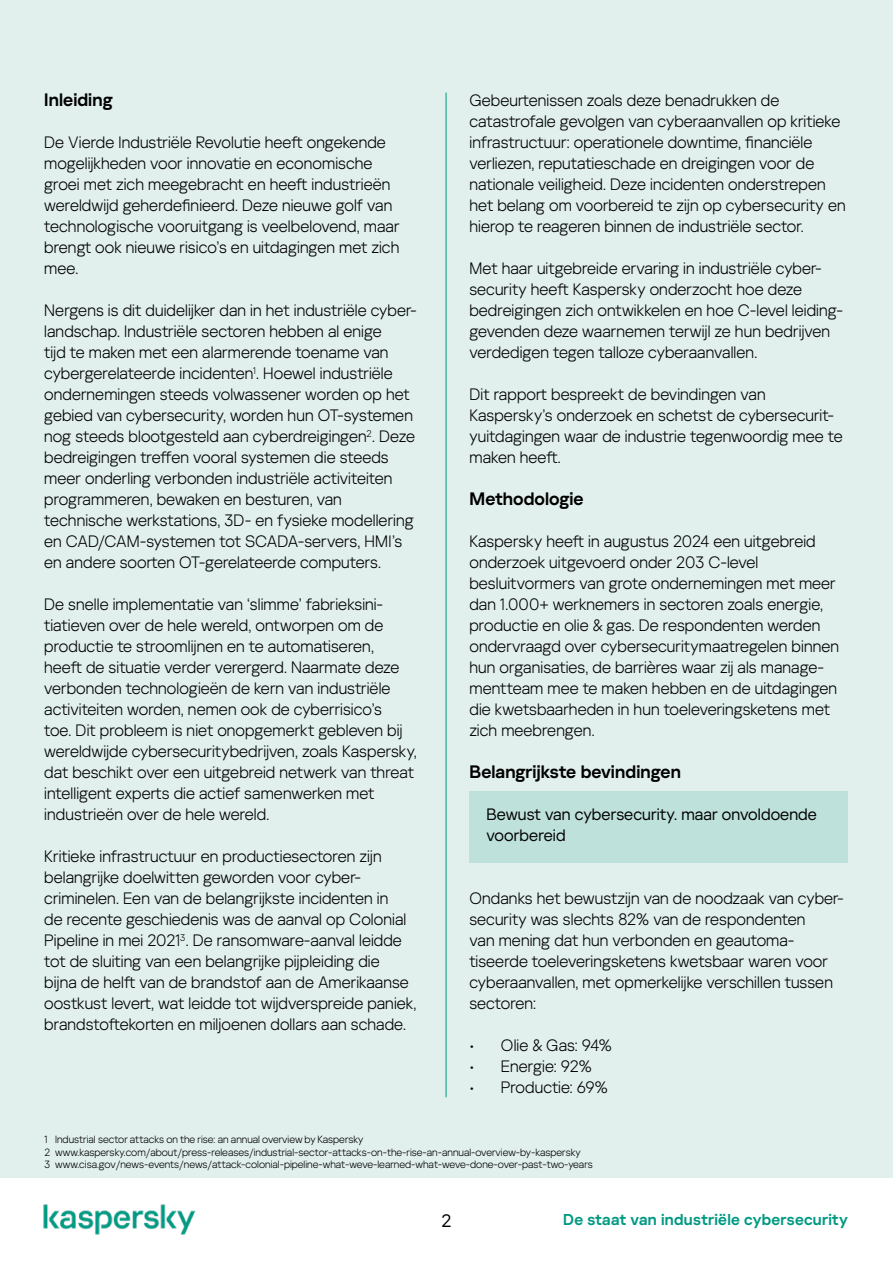
<style>
.page{position:relative;width:893px;height:1263px;background:#fff}
.page>*{position:absolute;margin:0;border:0;box-sizing:border-box;transform-origin:0 0}
.t1{font:600 18px "Kaspersky Sans Display";letter-spacing:.005em;color:#000}
.t2{font:18px "Kaspersky Sans Display";color:#000}
.t3{font:300 16.5px/21px "Kaspersky Sans Display";letter-spacing:.005em;color:#000}
.t4{font:16.5px/21px "Kaspersky Sans Display";letter-spacing:.005em;color:#000}
.t5{font:600 15.75px "Kaspersky Sans Display";letter-spacing:.02em;color:#009982}
.t6{font:300 10.5px/12.6px "Kaspersky Sans Display";color:#000}
</style>
<div class="page">
<div style="left:0;top:0;width:893px;height:1178px;background:#e1f0ed"></div>
<img style="left:43px;top:1204px;width:153px;height:31px">
<div style="left:469px;top:791px;width:379px;height:71px;background:#bfe1db"></div>
<hr style="left:446px;top:93px;width:1px;height:1004px;background:#009982">
<p class="t1" style="left:44px;top:86px;width:70px">Inleiding</p>
<p class="t3" style="left:44px;top:131px;width:357px">De Vierde Industriële Revolutie heeft ongekende mogelijkheden voor innovatie en economische groei met zich meegebracht en heeft industrieën wereldwijd geherdefinieerd. Deze nieuwe golf van technologische vooruitgang is veelbelovend, maar brengt ook nieuwe risico’s en uitdagingen met zich mee.</p>
<p class="t3" style="left:44px;top:299px;width:374px">Nergens is dit duidelijker dan in het industriële cyber&shy;landschap. Industriële sectoren hebben al enige<br>tijd te maken met een alarmerende toename van cybergerelateerde incidenten<sup>1</sup>. Hoewel industriële ondernemingen steeds volwassener worden op het gebied van cybersecurity, worden hun OT-systemen nog steeds blootgesteld aan cyberdreigingen<sup>2</sup>. Deze bedreigingen treffen vooral systemen die steeds meer onderling verbonden industriële activiteiten programmeren, bewaken en besturen, van technische werkstations, 3D- en fysieke modellering en CAD/CAM-systemen tot SCADA-servers, HMI’s en andere soorten OT-gerelateerde computers.</p>
<p class="t3" style="left:44px;top:593px;width:374px">De snelle implementatie van ‘slimme’ fabrieksini&shy;tiatieven over de hele wereld, ontworpen om de productie te stroomlijnen en te automatiseren,<br>heeft de situatie verder verergerd. Naarmate deze verbonden technologieën de kern van industriële activiteiten worden, nemen ook de cyberrisico’s<br>toe. Dit probleem is niet onopgemerkt gebleven bij wereldwijde cybersecuritybedrijven, zoals Kaspersky, dat beschikt over een uitgebreid netwerk van threat intelligent experts die actief samenwerken met industrieën over de hele wereld.</p>
<p class="t3" style="left:44px;top:845px;width:374px">Kritieke infrastructuur en productiesectoren zijn belangrijke doelwitten geworden voor cyber&shy;criminelen. Een van de belangrijkste incidenten in<br>de recente geschiedenis was de aanval op Colonial Pipeline in mei 2021<sup>3</sup>. De ransomware-aanval leidde tot de sluiting van een belangrijke pijpleiding die<br>bijna de helft van de brandstof aan de Amerikaanse oostkust levert, wat leidde tot wijdverspreide paniek, brandstoftekorten en miljoenen dollars aan schade.</p>
<p class="t3" style="left:469px;top:89px;width:378px">Gebeurtenissen zoals deze benadrukken de catastrofale gevolgen van cyberaanvallen op kritieke infrastructuur: operationele downtime, financiële verliezen, reputatieschade en dreigingen voor de nationale veiligheid. Deze incidenten onderstrepen het belang om voorbereid te zijn op cybersecurity en hierop te reageren binnen de industriële sector.</p>
<p class="t3" style="left:469px;top:257px;width:375px">Met haar uitgebreide ervaring in industriële cyber&shy;security heeft Kaspersky onderzocht hoe deze bedreigingen zich ontwikkelen en hoe C-level leiding&shy;gevenden deze waarnemen terwijl ze hun bedrijven verdedigen tegen talloze cyberaanvallen.</p>
<p class="t3" style="left:469px;top:383px;width:375px">Dit rapport bespreekt de bevindingen van Kaspersky’s onderzoek en schetst de cybersecurit&shy;yuitdagingen waar de industrie tegenwoordig mee te maken heeft.</p>
<p class="t1" style="left:469px;top:485px;width:116px">Methodologie</p>
<p class="t3" style="left:469px;top:530px;width:371px">Kaspersky heeft in augustus 2024 een uitgebreid onderzoek uitgevoerd onder 203 C-level besluitvormers van grote ondernemingen met meer dan 1.000+ werknemers in sectoren zoals energie, productie en olie &amp; gas. De respondenten werden ondervraagd over cybersecuritymaatregelen binnen hun organisaties, de barrières waar zij als manage&shy;mentteam mee te maken hebben en de uitdagingen die kwetsbaarheden in hun toeleveringsketens met zich meebrengen.</p>
<p class="t1" style="left:469px;top:758px;width:213px">Belangrijkste bevindingen</p>
<p class="t4" style="left:486px;top:803px;width:332px">Bewust van cybersecurity. maar onvoldoende voorbereid</p>
<p class="t3" style="left:469px;top:887px;width:376px">Ondanks het bewustzijn van de noodzaak van cyber&shy;security was slechts 82% van de respondenten<br>van mening dat hun verbonden en geautoma&shy;tiseerde toeleveringsketens kwetsbaar waren voor cyberaanvallen, met opmerkelijke verschillen tussen sectoren:</p>
<p class="t3" style="left:469px;top:1034px;width:144px">• Olie &amp; Gas: 94%</p>
<p class="t3" style="left:469px;top:1055px;width:124px">• Energie: 92%</p>
<p class="t3" style="left:469px;top:1076px;width:140px">• Productie: 69%</p>
<p class="t6" style="left:45px;top:1132px;width:550px">1 Industrial sector attacks on the rise: an annual overview by Kaspersky<br>2 www.kaspersky.com/about/press-releases/industrial-sector-attacks-on-the-rise-an-annual-overview-by-kaspersky<br>3 www.cisa.gov/news-events/news/attack-colonial-pipeline-what-weve-learned-what-weve-done-over-past-two-years</p>
<p class="t2" style="left:442px;top:1207px;width:12px">2</p>
<p class="t5" style="left:563px;top:1208px;width:286px">De staat van industriële cybersecurity</p>
</div>
